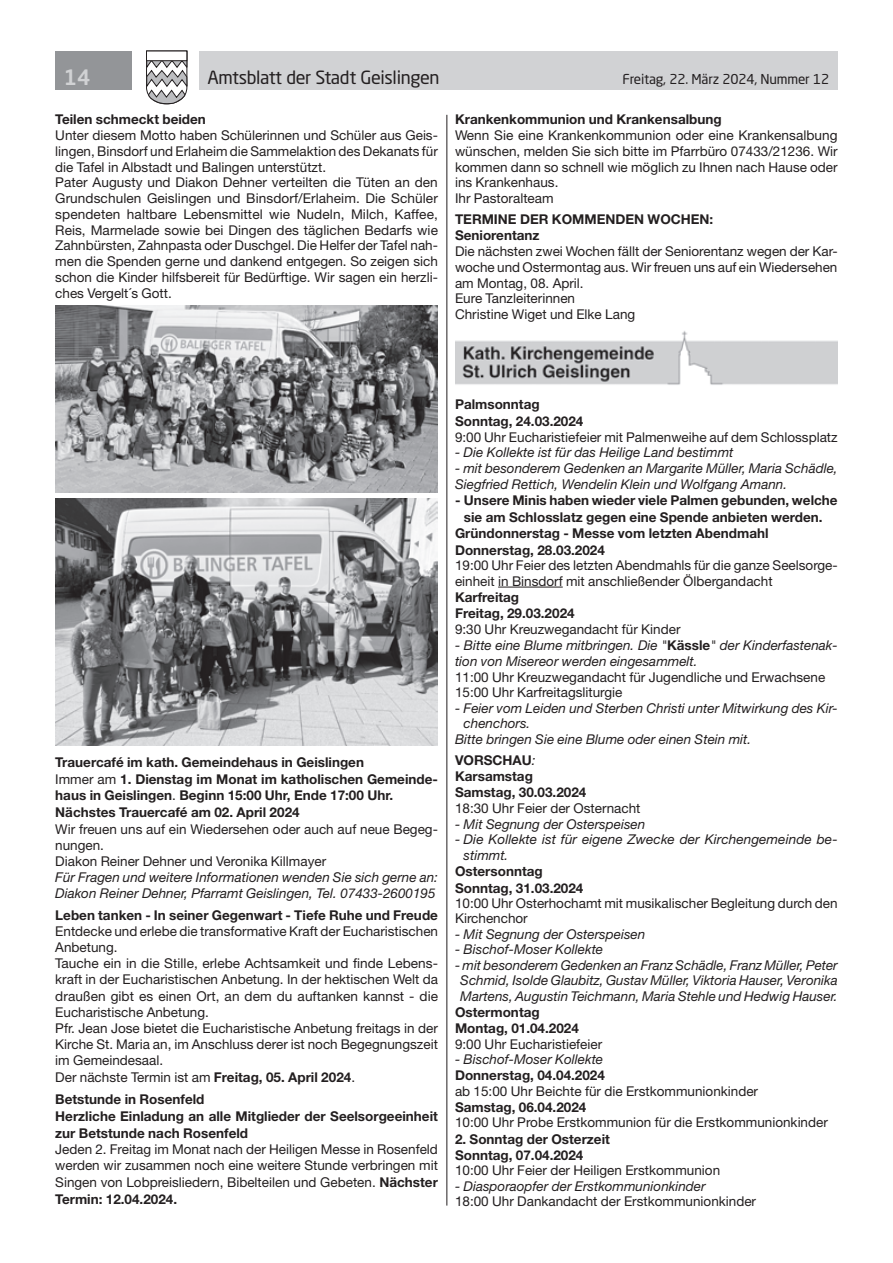
<style>
.page{position:relative;width:893px;height:1263px;background:#fff}
.page>*{position:absolute;margin:0;border:0;box-sizing:border-box;transform-origin:0 0}
.t1{font:500 21px "Neo Sans Std";color:#d1d2d4}
.t2{font:18px "Neo Sans Std";letter-spacing:-.02em;color:#231f20}
.t3{font:13.5px/15.8px "Helvetica Neue LT Std";color:#231f20}
.t4{font:italic 13.5px/15.8px "Helvetica Neue LT Std";color:#231f20}
.t5{font:700 13.5px/17px "Helvetica Neue LT Std";color:#231f20}
.t6{font:13.5px "Neo Sans Std";letter-spacing:-.015em;color:#231f20}
.s1{font-weight:400}
.s2{font-weight:700}
.s3{font-weight:700;font-style:normal}
.s4{font-weight:400;font-style:italic}
</style>
<div class="page">
<div style="left:199px;top:51px;width:639px;height:38px;background:#d1d2d4"></div>
<div style="left:55px;top:51px;width:77px;height:38px;background:#939598"></div>
<svg style="left:146px;top:50px;width:42px;height:55px"></svg>
<div style="left:146px;top:51px;width:41px;height:10px;background:#fff;border:1px solid #231f20"></div>
<hr style="left:446px;top:115px;width:1px;height:1090px;background:#231f20">
<img style="left:55px;top:305px;width:383px;height:188px">
<img style="left:55px;top:498px;width:383px;height:247px">
<hr style="left:498px;top:587px;width:65px;height:1px;background:#231f20">
<img style="left:455px;top:331px;width:383px;height:54px">
<h1 class="t1" style="left:64px;top:64px;width:28px">14</h1>
<h2 class="t2" style="left:207px;top:66px;width:234px">Amtsblatt der Stadt Geislingen</h2>
<p class="t6" style="left:622px;top:71px;width:208px">Freitag, 22. März 2024, Nummer 12</p>
<p class="t5" style="left:55px;top:111px;width:152px">Teilen schmeckt beiden</p>
<p class="t3" style="left:55px;top:127px;width:384px">Unter diesem Motto haben Schülerinnen und Schüler aus Geis&shy;lingen, Binsdorf und Erlaheim die Sammelaktion des Dekanats für die Tafel in Albstadt und Balingen unterstützt.<br>Pater Augusty und Diakon Dehner verteilten die Tüten an den Grundschulen Geislingen und Binsdorf/Erlaheim. Die Schüler spendeten haltbare Lebensmittel wie Nudeln, Milch, Kaffee, Reis, Marmelade sowie bei Dingen des täglichen Bedarfs wie Zahnbürsten, Zahnpasta oder Duschgel. Die Helfer der Tafel nah&shy;men die Spenden gerne und dankend entgegen. So zeigen sich schon die Kinder hilfsbereit für Bedürftige. Wir sagen ein herzli&shy;ches Vergelt´s Gott.</p>
<p class="t5" style="left:455px;top:111px;width:268px">Krankenkommunion und Krankensalbung</p>
<p class="t3" style="left:455px;top:127px;width:384px">Wenn Sie eine Krankenkommunion oder eine Krankensalbung wünschen, melden Sie sich bitte im Pfarrbüro 07433/21236. Wir kommen dann so schnell wie möglich zu Ihnen nach Hause oder ins Krankenhaus.<br>Ihr Pastoralteam</p>
<p class="t5" style="left:455px;top:211px;width:260px;line-height:16.5px">TERMINE DER KOMMENDEN WOCHEN:<br>Seniorentanz</p>
<p class="t3" style="left:455px;top:243px;width:384px">Die nächsten zwei Wochen fällt der Seniorentanz wegen der Kar&shy;woche und Ostermontag aus. Wir freuen uns auf ein Wiedersehen am Montag, 08. April.<br>Eure Tanzleiterinnen<br>Christine Wiget und Elke Lang</p>
<p class="t5" style="left:55px;top:753px;width:384px">Trauercafé im kath. Gemeindehaus in Geislingen<br><span class="s1">Immer am</span> 1. Dienstag im Monat im katholischen Gemeinde&shy;haus in Geislingen<span class="s1">.</span> Beginn 15:00 Uhr, Ende 17:00 Uhr.<br>Nächstes Trauercafé am 02. April 2024</p>
<p class="t3" style="left:55px;top:820px;width:384px;line-height:16.2px">Wir freuen uns auf ein Wiedersehen oder auch auf neue Begeg&shy;nungen.<br>Diakon Reiner Dehner und Veronika Killmayer</p>
<p class="t4" style="left:55px;top:869px;width:384px;line-height:16.2px">Für Fragen und weitere Informationen wenden Sie sich gerne an:<br>Diakon Reiner Dehner, Pfarramt Geislingen, Tel. 07433-2600195</p>
<p class="t5" style="left:55px;top:906px;width:384px">Leben tanken - In seiner Gegenwart - Tiefe Ruhe und Freude</p>
<p class="t3" style="left:55px;top:923px;width:384px;line-height:16.4px">Entdecke und erlebe die transformative Kraft der Eucharistischen Anbetung.<br>Tauche ein in die Stille, erlebe Achtsamkeit und finde Lebens&shy;kraft in der Eucharistischen Anbetung. In der hektischen Welt da draußen gibt es einen Ort, an dem du auftanken kannst - die Eucharistische Anbetung.<br>Pfr. Jean Jose bietet die Eucharistische Anbetung freitags in der Kirche St. Maria an, im Anschluss derer ist noch Begegnungszeit im Gemeindesaal.<br>Der nächste Termin ist am <span class="s2">Freitag, 05. April 2024</span>.</p>
<p class="t5" style="left:55px;top:1090px;width:384px">Betstunde in Rosenfeld<br>Herzliche Einladung an alle Mitglieder der Seelsorgeeinheit zur Betstunde nach Rosenfeld</p>
<p class="t3" style="left:55px;top:1140px;width:384px;line-height:16.6px;text-align:justify">Jeden 2. Freitag im Monat nach der Heiligen Messe in Rosenfeld werden wir zusammen noch eine weitere Stunde verbringen mit Singen von Lobpreisliedern, Bibelteilen und Gebeten. <span class="s2">Nächster Termin: 12.04.2024.</span></p>
<p class="t5" style="left:455px;top:396px;width:130px;line-height:16.5px">Palmsonntag<br>Sonntag, 24.03.2024</p>
<p class="t3" style="left:455px;top:429px;width:384px">9:00 Uhr Eucharistiefeier mit Palmenweihe auf dem Schlossplatz</p>
<p class="t4" style="left:455px;top:444px;width:280px">- Die Kollekte ist für das Heilige Land bestimmt</p>
<p class="t4" style="left:455px;top:460px;width:384px">- mit besonderem Gedenken an Margarite Müller, Maria Schädle,<br>Siegfried Rettich, Wendelin Klein und Wolfgang Amann.</p>
<p class="t5" style="left:455px;top:492px;width:384px">- Unsere Minis haben wieder viele Palmen gebunden, welche</p>
<p class="t5" style="left:464px;top:508px;width:360px">sie am Schlosslatz gegen eine Spende anbieten werden.</p>
<p class="t5" style="left:455px;top:525px;width:315px">Gründonnerstag - Messe vom letzten Abendmahl</p>
<p class="t5" style="left:455px;top:541px;width:151px">Donnerstag, 28.03.2024</p>
<p class="t3" style="left:455px;top:557px;width:384px">19:00 Uhr Feier des letzten Abendmahls für die ganze Seelsorge&shy;einheit in Binsdorf mit anschließender Ölbergandacht</p>
<p class="t5" style="left:455px;top:589px;width:121px;line-height:16.4px">Karfreitag<br>Freitag, 29.03.2024</p>
<p class="t3" style="left:455px;top:621px;width:227px">9:30 Uhr Kreuzwegandacht für Kinder</p>
<p class="t4" style="left:455px;top:638px;width:384px">- Bitte eine Blume mitbringen. Die "<span class="s3">Kässle</span>" der Kinderfastenak&shy;tion von Misereor werden eingesammelt.</p>
<p class="t3" style="left:455px;top:669px;width:372px">11:00 Uhr Kreuzwegandacht für Jugendliche und Erwachsene<br>15:00 Uhr Karfreitagsliturgie</p>
<p class="t4" style="left:455px;top:700px;width:384px">- Feier vom Leiden und Sterben Christi unter Mitwirkung des Kir-</p>
<p class="t4" style="left:464px;top:715px;width:68px">chenchors.</p>
<p class="t4" style="left:455px;top:731px;width:298px">Bitte bringen Sie eine Blume oder einen Stein mit.</p>
<p class="t5" style="left:455px;top:751px;width:133px;line-height:16.4px">VORSCHAU<span class="s4">:<br></span>Karsamstag<br>Samstag, 30.03.2024</p>
<p class="t3" style="left:455px;top:800px;width:187px">18:30 Uhr Feier der Osternacht</p>
<p class="t4" style="left:455px;top:816px;width:192px">- Mit Segnung der Osterspeisen</p>
<p class="t4" style="left:464px;top:831px;width:376px;text-indent:-9px">- Die Kollekte ist für eigene Zwecke der Kirchengemeinde be&shy;stimmt.</p>
<p class="t5" style="left:455px;top:863px;width:130px;line-height:16.2px">Ostersonntag<br>Sonntag, 31.03.2024</p>
<p class="t3" style="left:455px;top:895px;width:384px">10:00 Uhr Osterhochamt mit musikalischer Begleitung durch den<br>Kirchenchor</p>
<p class="t4" style="left:455px;top:926px;width:192px">- Mit Segnung der Osterspeisen</p>
<p class="t4" style="left:455px;top:941px;width:150px">- Bischof-Moser Kollekte</p>
<p class="t4" style="left:455px;top:957px;width:384px;text-align:center">- mit besonderem Gedenken an Franz Schädle, Franz Müller, Peter<br>Schmid, Isolde Glaubitz, Gustav Müller, Viktoria Hauser, Veronika<br>Martens, Augustin Teichmann, Maria Stehle und Hedwig Hauser.</p>
<p class="t5" style="left:455px;top:1004px;width:125px;line-height:16.2px">Ostermontag<br>Montag, 01.04.2024</p>
<p class="t3" style="left:455px;top:1036px;width:149px">9:00 Uhr Eucharistiefeier</p>
<p class="t4" style="left:455px;top:1051px;width:150px">- Bischof-Moser Kollekte</p>
<p class="t5" style="left:455px;top:1067px;width:151px">Donnerstag, 04.04.2024</p>
<p class="t3" style="left:455px;top:1083px;width:305px">ab 15:00 Uhr Beichte für die Erstkommunionkinder</p>
<p class="t5" style="left:455px;top:1098px;width:133px">Samstag, 06.04.2024</p>
<p class="t3" style="left:455px;top:1114px;width:374px">10:00 Uhr Probe Erstkommunion für die Erstkommunionkinder</p>
<p class="t5" style="left:455px;top:1130px;width:156px;line-height:16.2px">2. Sonntag der Osterzeit<br>Sonntag, 07.04.2024</p>
<p class="t3" style="left:455px;top:1162px;width:267px">10:00 Uhr Feier der Heiligen Erstkommunion</p>
<p class="t4" style="left:455px;top:1178px;width:252px">- Diasporaopfer der Erstkommunionkinder</p>
<p class="t3" style="left:455px;top:1193px;width:303px">18:00 Uhr Dankandacht der Erstkommunionkinder</p>
</div>
